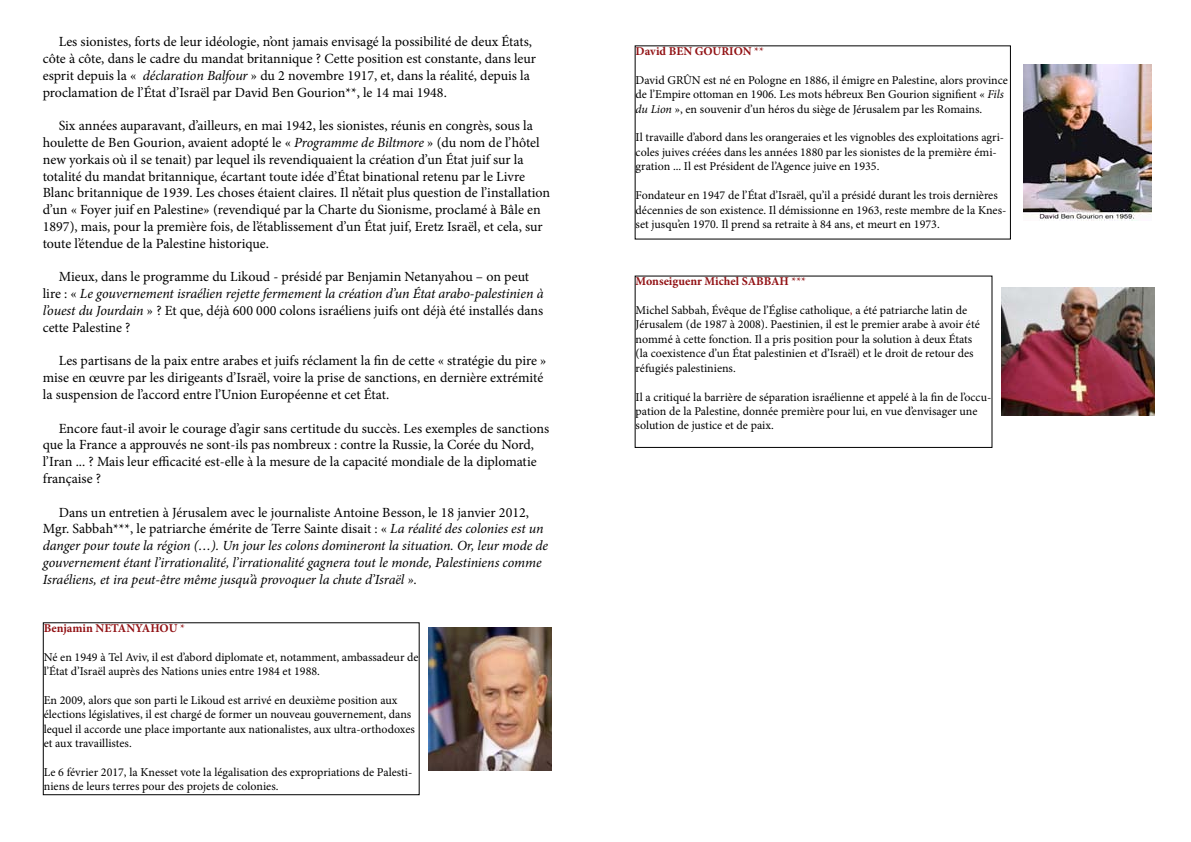
<style>
.page{position:relative;width:1191px;height:842px;background:#fff}
.page>*{position:absolute;margin:0;border:0;box-sizing:border-box;transform-origin:0 0}
.t1{font:14px/16.8px "Minion Pro";color:#000}
.t2{font:italic 14px/16.8px "Minion Pro";letter-spacing:-.01em;color:#000}
.t3{font:12px/14.4px "Minion Pro";color:#000}
.t4{font:700 12px "Minion Pro";color:#921215}
.s1{font-style:italic}
.s2{font-style:normal}
.s3{font-weight:400}
.s4{color:#921215}
</style>
<div class="page">
<img style="left:428px;top:627px;width:123px;height:144px">
<div style="left:43px;top:622px;width:377px;height:173px;border:1px solid #000"></div>
<img style="left:1001px;top:288px;width:154px;height:127px">
<div style="left:634px;top:276px;width:358px;height:172px;border:1px solid #000"></div>
<img style="left:1023px;top:64px;width:128px;height:157px">
<p class="t1" style="left:43px;top:33px;width:495px;text-indent:16px">Les sionistes, forts de leur idéologie, n’ont jamais envisagé la possibilité de deux États, côte à côte, dans le cadre du mandat britannique ? Cette position est constante, dans leur esprit depuis la « <span class="s1">déclaration Balfour</span> » du 2 novembre 1917, et, dans la réalité, depuis la proclamation de l’État d’Israël par David Ben Gourion**, le 14 mai 1948.</p>
<p class="t1" style="left:43px;top:117px;width:509px;text-indent:16px">Six années auparavant, d’ailleurs, en mai 1942, les sionistes, réunis en congrès, sous la houlette de Ben Gourion, avaient adopté le « <span class="s1">Programme de Biltmore</span> » (du nom de l’hôtel new yorkais où il se tenait) par lequel ils revendiquaient la création d’un État juif sur la totalité du mandat britannique, écartant toute idée d’État binational retenu par le Livre Blanc britannique de 1939. Les choses étaient claires. Il n’était plus question de l’installation d’un « Foyer juif en Palestine» (revendiqué par la Charte du Sionisme, proclamé à Bâle en 1897), mais, pour la première fois, de l’établissement d’un État juif, Eretz Israël, et cela, sur toute l’étendue de la Palestine historique.</p>
<p class="t1" style="left:43px;top:269px;width:502px;text-indent:16px">Mieux, dans le programme du Likoud - présidé par Benjamin Netanyahou – on peut lire : « <span class="s1">Le gouvernement israélien rejette fermement la création d’un État arabo-palestinien à l’ouest du Jourdain</span> » ? Et que, déjà 600 000 colons israéliens juifs ont déjà été installés dans cette Palestine ?</p>
<p class="t1" style="left:43px;top:353px;width:505px;text-indent:16px">Les partisans de la paix entre arabes et juifs réclament la fin de cette « stratégie du pire » mise en œuvre par les dirigeants d’Israël, voire la prise de sanctions, en dernière extrémité la suspension de l’accord entre l’Union Européenne et cet État.</p>
<p class="t1" style="left:43px;top:420px;width:508px;text-indent:16px">Encore faut-il avoir le courage d’agir sans certitude du succès. Les exemples de sanctions que la France a approuvés ne sont-ils pas nombreux : contre la Russie, la Corée du Nord, l’Iran ... ? Mais leur efficacité est-elle à la mesure de la capacité mondiale de la diplomatie française ?</p>
<p class="t2" style="left:43px;top:504px;width:507px;text-indent:16px"><span class="s2">Dans un entretien à Jérusalem avec le journaliste Antoine Besson, le 18 janvier 2012, Mgr. Sabbah***, le patriarche émérite de Terre Sainte disait : «</span> La réalité des colonies est un danger pour toute la région (…). Un jour les colons domineront la situation. Or, leur mode de gouvernement étant l’irrationalité, l’irrationalité gagnera tout le monde, Palestiniens comme Israéliens, et ira peut-être même jusqu’à provoquer la chute d’Israël ».</p>
<p class="t4" style="left:44px;top:620px;width:143px">Benjamin NETANYAHOU <span class="s3">*</span></p>
<p class="t3" style="left:44px;top:650px;width:376px">Né en 1949 à Tel Aviv, il est d’abord diplomate et, notamment, ambassadeur de l’État d’Israël auprès des Nations unies entre 1984 et 1988.</p>
<p class="t3" style="left:44px;top:693px;width:373px">En 2009, alors que son parti le Likoud est arrivé en deuxième position aux élections législatives, il est chargé de former un nouveau gouvernement, dans lequel il accorde une place importante aux nationalistes, aux ultra-orthodoxes et aux travaillistes.</p>
<p class="t3" style="left:44px;top:765px;width:370px">Le 6 février 2017, la Knesset vote la légalisation des expropriations de Palesti&shy;niens de leurs terres pour des projets de colonies.</p>
<p class="t4" style="left:635px;top:43px;width:130px">David BEN GOURION <span class="s3">**</span></p>
<p class="t3" style="left:635px;top:73px;width:374px">David GRÛN est né en Pologne en 1886, il émigre en Palestine, alors province de l’Empire ottoman en 1906. Les mots hébreux Ben Gourion signifient « <span class="s1">Fils du Lion</span> », en souvenir d’un héros du siège de Jérusalem par les Romains.</p>
<p class="t3" style="left:635px;top:131px;width:370px">Il travaille d’abord dans les orangeraies et les vignobles des exploitations agri&shy;coles juives créées dans les années 1880 par les sionistes de la première émi&shy;gration ... Il est Président de l’Agence juive en 1935.</p>
<p class="t3" style="left:635px;top:188px;width:372px">Fondateur en 1947 de l’État d’Israël, qu’il a présidé durant les trois dernières décennies de son existence. Il démissionne en 1963, reste membre de la Knes&shy;set jusqu’en 1970. Il prend sa retraite à 84 ans, et meurt en 1973.</p>
<p class="t4" style="left:635px;top:273px;width:172px">Monseiguenr Michel SABBAH <span class="s3">***</span></p>
<p class="t3" style="left:635px;top:303px;width:346px">Michel Sabbah, Évêque de l’Église catholique<span class="s4">,</span> a été patriarche latin de Jérusalem (de 1987 à 2008). Paestinien, il est le premier arabe à avoir été nommé à cette fonction. Il a pris position pour la solution à deux États (la coexistence d’un État palestinien et d’Israël) et le droit de retour des réfugiés palestiniens.</p>
<p class="t3" style="left:635px;top:389px;width:357px">Il a critiqué la barrière de séparation israélienne et appelé à la fin de l’occu&shy;pation de la Palestine, donnée première pour lui, en vue d’envisager une solution de justice et de paix.</p>
</div>
